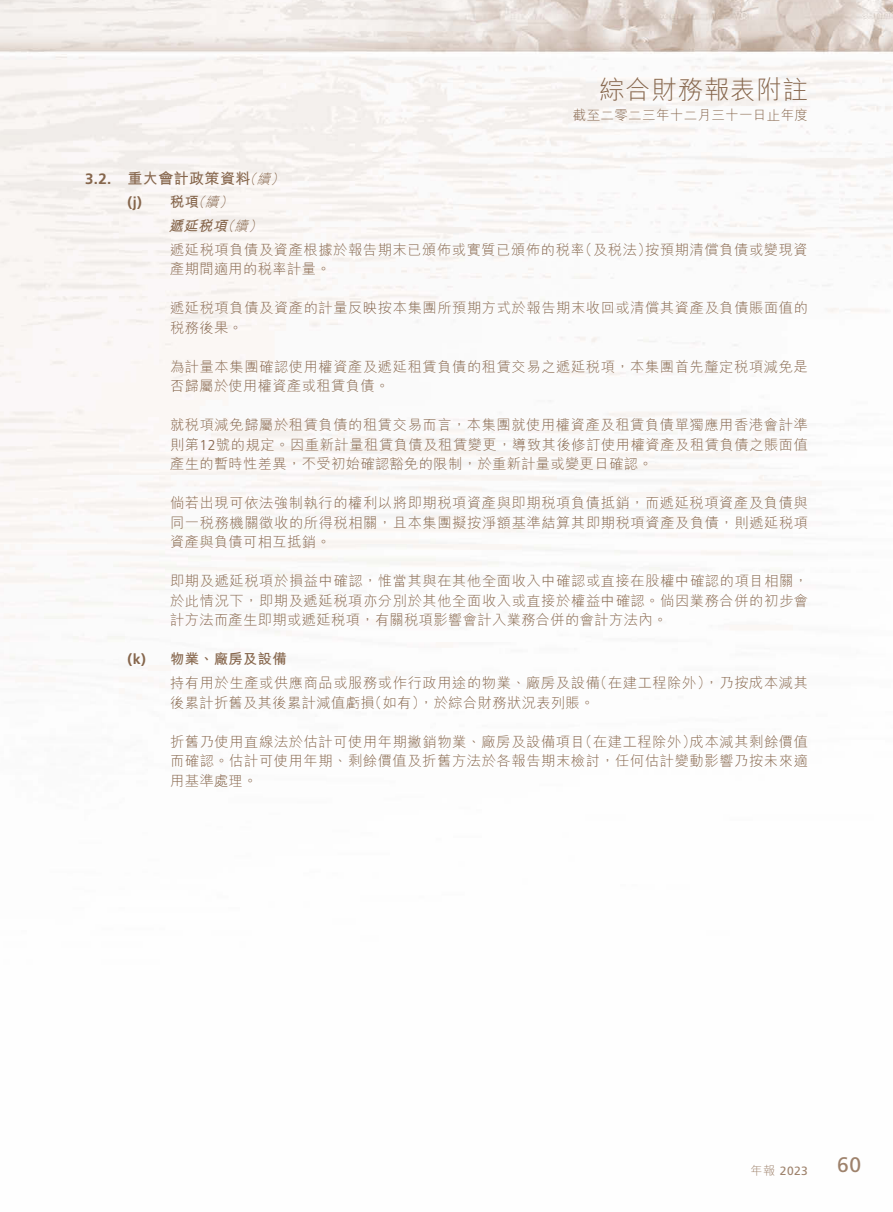
<style>
.page{position:relative;width:893px;height:1212px;background:#fff}
.page>*{position:absolute;margin:0;border:0;box-sizing:border-box;transform-origin:0 0}
.t1{font:300 25.5px "M Hei HK";letter-spacing:.025em;color:#86664c}
.t2{font:21px "Frutiger LT Std";color:#9e826c}
.t3{font:700 15px "M Hei HK";letter-spacing:.025em;color:#86664c}
.t4{font:700 15px "Frutiger LT Std";color:#86664c}
.t5{font:300 14.25px/19.5px "M Hei HK";letter-spacing:.04em;color:#86664c}
.t6{font:700 14.25px "M Hei HK";letter-spacing:.025em;color:#86664c}
.t7{font:700 14.25px "Frutiger LT Std";color:#86664c}
.t8{font:italic 700 14.25px "M Hei HK";color:#86664c}
.t9{font:300 13.5px "M Hei HK";letter-spacing:.025em;color:#86664c}
.t10{font:italic 300 13.5px "M Hei HK";color:#86664c}
.t11{font:12px "Frutiger LT Std";color:#9e826c}
.s1{font-weight:300;font-style:italic;font-size:13.5px}
.s2{font-weight:300;font-size:13.5px}
.s3{font-family:"Frutiger LT Std"}
.s4{font-family:"M Hei HK";font-weight:300}
</style>
<div class="page">
<img style="left:0;top:0;width:893px;height:699px">
<h1 class="t1" style="left:599px;top:72px;width:210px">綜合財務報表附註</h1>
<p class="t9" style="left:573px;top:106px;width:237px">截至二零二三年十二月三十一日止年度</p>
<p class="t4" style="left:85px;top:169px;width:28px">3.2.</p>
<p class="t3" style="left:128px;top:167px;width:124px">重大會計政策資料</p>
<p class="t10" style="left:257px;top:169px;width:19px">續</p>
<p class="t10" style="left:243px;top:169px;width:19px">（</p>
<p class="t10" style="left:271px;top:169px;width:19px">(</p>
<p class="t7" style="left:128px;top:194px;width:16px">j( )</p>
<p class="t7" style="left:128px;top:651px;width:20px">k( )</p>
<p class="t6" style="left:170px;top:192px;width:54px">稅項<span class="s1">續</span></p>
<p class="t10" style="left:191px;top:193px;width:19px">（</p>
<p class="t10" style="left:219px;top:193px;width:19px">(</p>
<p class="t8" style="left:169px;top:215px;width:85px">遞延稅項<span class="s2">續</span></p>
<p class="t10" style="left:221px;top:217px;width:19px">（</p>
<p class="t10" style="left:248px;top:217px;width:19px">(</p>
<p class="t5" style="left:578px;top:239px;width:75px">（及稅法）</p>
<p class="t5" style="left:645px;top:239px;width:164px">按預期清償負債或變現資</p>
<p class="t5" style="left:170px;top:239px;width:416px">遞延稅項負債及資產根據於報告期末已頒佈或實質已頒佈的稅率產期間適用的稅率計量。</p>
<p class="t5" style="left:170px;top:298px;width:639px">遞延稅項負債及資產的計量反映按本集團所預期方式於報告期末收回或清償其資產及負債賬面值的稅務後果。</p>
<p class="t5" style="left:170px;top:356px;width:639px">為計量本集團確認使用權資產及遞延租賃負債的租賃交易之遞延稅項，本集團首先釐定稅項減免是否歸屬於使用權資產或租賃負債。</p>
<p class="t5" style="left:170px;top:415px;width:639px;text-align:justify">就稅項減免歸屬於租賃負債的租賃交易而言，本集團就使用權資產及租賃負債單獨應用香港會計準則第<span class="s3">12</span>號的規定。因重新計量租賃負債及租賃變更，導致其後修訂使用權資產及租賃負債之賬面值產生的暫時性差異，不受初始確認豁免的限制，於重新計量或變更日確認。</p>
<p class="t5" style="left:170px;top:493px;width:640px;text-align:justify">倘若出現可依法強制執行的權利以將即期稅項資產與即期稅項負債抵銷，而遞延稅項資產及負債與同一稅務機關徵收的所得稅相關，且本集團擬按淨額基準結算其即期稅項資產及負債，則遞延稅項資產與負債可相互抵銷。</p>
<p class="t5" style="left:170px;top:571px;width:640px;text-align:justify">即期及遞延稅項於損益中確認，惟當其與在其他全面收入中確認或直接在股權中確認的項目相關，於此情況下，即期及遞延稅項亦分別於其他全面收入或直接於權益中確認。倘因業務合併的初步會計方法而產生即期或遞延稅項，有關稅項影響會計入業務合併的會計方法內。</p>
<p class="t6" style="left:170px;top:649px;width:118px">物業、廠房及設備</p>
<p class="t5" style="left:593px;top:672px;width:216px">（在建工程除外，）乃按成本減其</p>
<p class="t5" style="left:368px;top:672px;width:234px;text-indent:-198px">持有用於生產或供應商品或服務或作行政用途的物業、廠房及設備（如有，）於綜合財務狀況表列賬。</p>
<p class="t5" style="left:170px;top:692px;width:206px">後累計折舊及其後累計減值虧損</p>
<p class="t5" style="left:578px;top:731px;width:120px">（在建工程除外）</p>
<p class="t5" style="left:690px;top:731px;width:120px">成本減其剩餘價值</p>
<p class="t5" style="left:170px;top:731px;width:639px">折舊乃使用直線法於估計可使用年期撇銷物業、廠房及設備項目<br>而確認。估計可使用年期、剩餘價值及折舊方法於各報告期末檢討，任何估計變動影響乃按未來適用基準處理。</p>
<p class="t11" style="left:751px;top:1164px;width:59px"><span class="s4">年報</span> 2023</p>
<h2 class="t2" style="left:837px;top:1152px;width:25px">60</h2>
</div>
